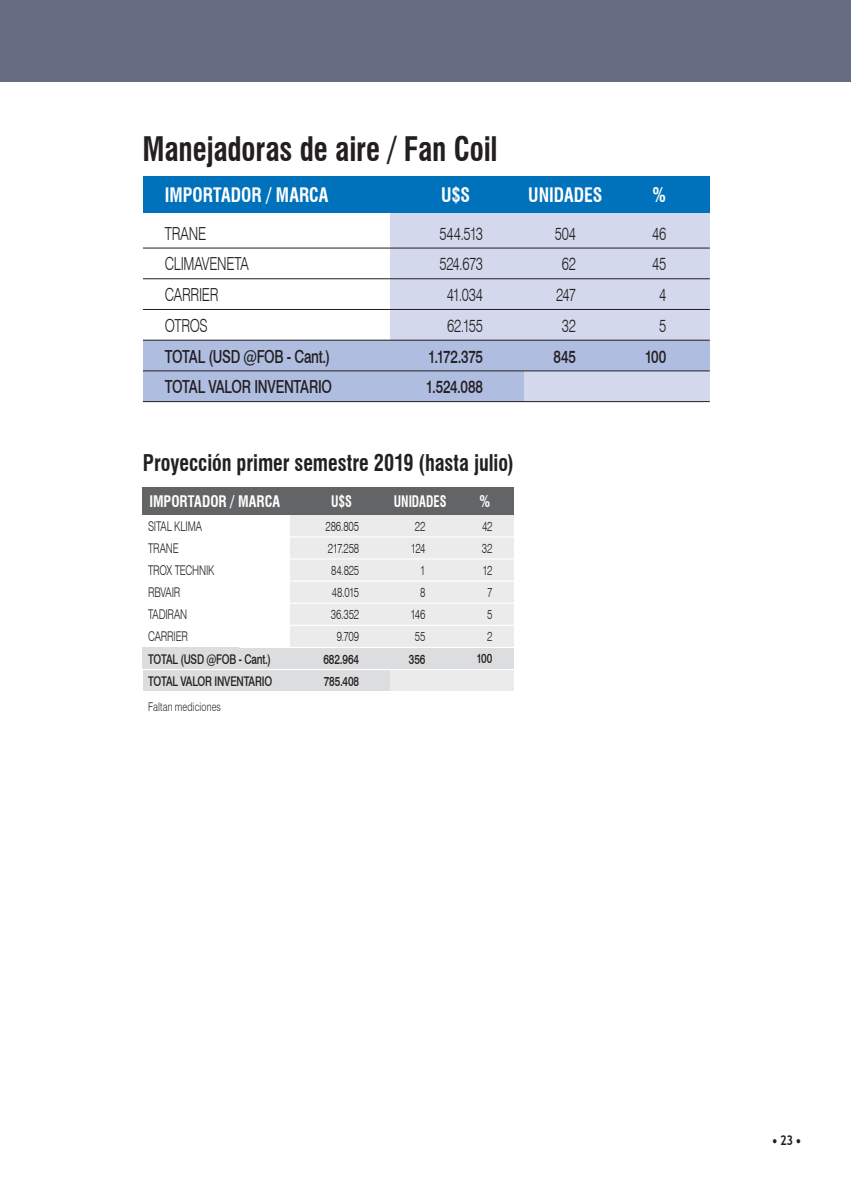
<style>
.page{position:relative;width:851px;height:1191px;background:#fff}
.page>*{position:absolute;margin:0;border:0;box-sizing:border-box;transform-origin:0 0}
.t1{font:700 condensed 33px "Swiss 721 BT";letter-spacing:-.005em;color:#231f20;scale:.89 1}
.t2{font:700 condensed 22.5px "Swiss 721 BT";color:#231f20;scale:.9 1}
.t3{font:700 condensed 19.5px "Swiss 721 BT";color:#fff;scale:.9 1}
.t4{font:300 18px/30.8px "Swiss 721 BT";letter-spacing:-.02em;color:#231f20;text-align:center;scale:.75 1}
.t5{font:500 18px/30.8px "Swiss 721 BT";letter-spacing:-.02em;color:#231f20;scale:.75 1}
.t6{font:700 condensed 15.6px "Swiss 721 BT";color:#fff;scale:.9 1}
.t7{font:700 condensed 15.6px "Swiss 721 BT";color:#fff;scale:.8 1}
.t8{font:700 13.5px "Trebuchet MS";color:#231f20;scale:.85 1}
.t9{font:300 13.35px/22.2px "Swiss 721 BT";letter-spacing:-.02em;color:#231f20;scale:.75 1}
.t10{font:500 13.35px/22.2px "Swiss 721 BT";letter-spacing:-.02em;color:#231f20;scale:.75 1}
.t11{font:300 13.35px/22.2px "Swiss 721 BT";letter-spacing:-.04em;color:#231f20;text-align:right;scale:.75 1}
.t12{font:300 12px "Swiss 721 BT";letter-spacing:.015em;color:#231f20;scale:.75 1}
</style>
<div class="page">
<div style="left:0;top:0;width:850px;height:82px;background:#666d83"></div>
<div style="left:390px;top:202px;width:319px;height:199px;background:#d3d8ed"></div>
<div style="left:143px;top:340px;width:566px;height:31px;background:#afbde1"></div>
<div style="left:143px;top:370px;width:380px;height:31px;background:#afbde1"></div>
<hr style="left:143px;top:248px;width:566px;height:1px;background:#231f20">
<hr style="left:143px;top:278px;width:566px;height:1px;background:#231f20">
<hr style="left:143px;top:309px;width:566px;height:1px;background:#231f20">
<hr style="left:143px;top:340px;width:566px;height:1px;background:#231f20">
<hr style="left:143px;top:370px;width:566px;height:1px;background:#231f20">
<hr style="left:143px;top:401px;width:566px;height:1px;background:#231f20">
<div style="left:143px;top:176px;width:566px;height:36px;background:#0072bc"></div>
<div style="left:291px;top:503px;width:223px;height:187px;background:#ebebec"></div>
<div style="left:143px;top:648px;width:371px;height:21px;background:#dcddde"></div>
<div style="left:143px;top:669px;width:247px;height:21px;background:#dcddde"></div>
<hr style="left:239px;top:536px;width:275px;height:1px;background:#fff">
<hr style="left:239px;top:558px;width:275px;height:1px;background:#fff">
<hr style="left:239px;top:580px;width:275px;height:1px;background:#fff">
<hr style="left:239px;top:625px;width:275px;height:1px;background:#fff">
<hr style="left:239px;top:647px;width:275px;height:1px;background:#fff">
<hr style="left:143px;top:669px;width:371px;height:1px;background:#fff">
<hr style="left:239px;top:602px;width:275px;height:2px;background:#fff">
<div style="left:143px;top:488px;width:371px;height:27px;background:#636466"></div>
<h1 class="t1" style="left:143px;top:129px;width:400px">Manejadoras de aire / Fan Coil</h1>
<h3 class="t3" style="left:165px;top:183px;width:183px">IMPORTADOR / MARCA</h3>
<h3 class="t3" style="left:441px;top:183px;width:34px">U$S</h3>
<h3 class="t3" style="left:528px;top:183px;width:84px">UNIDADES</h3>
<h3 class="t3" style="left:652px;top:183px;width:17px">%</h3>
<h3 class="t4" style="left:165px;top:218px;width:114px;text-align:left">TRANE<br>CLIMAVENETA<br>CARRIER<br>OTROS</h3>
<h3 class="t5" style="left:165px;top:341px;width:224px">TOTAL (USD @FOB - Cant.)<br>TOTAL VALOR INVENTARIO</h3>
<h3 class="t4" style="left:439px;top:218px;width:60px">544.513<br>524.673<br>41.034<br>62.155</h3>
<h3 class="t5" style="left:425px;top:341px;width:78px">1.172.375<br>1.524.088</h3>
<h2 class="t2" style="left:143px;top:449px;width:413px">Proyección primer semestre 2019 (hasta julio)</h2>
<p class="t6" style="left:149px;top:492px;width:147px">IMPORTADOR / MARCA</p>
<p class="t7" style="left:331px;top:492px;width:27px">U$S</p>
<p class="t7" style="left:394px;top:492px;width:67px">UNIDADES</p>
<p class="t6" style="left:479px;top:492px;width:14px">%</p>
<p class="t9" style="left:148px;top:514px;width:90px">SITAL KLIMA<br>TRANE<br>TROX TECHNIK<br>RBVAIR<br>TADIRAN<br>CARRIER</p>
<p class="t10" style="left:148px;top:647px;width:167px">TOTAL (USD @FOB - Cant.)<br>TOTAL VALOR INVENTARIO</p>
<p class="t12" style="left:148px;top:700px;width:99px">Faltan mediciones</p>
<p class="t9" style="left:325px;top:514px;width:46px;text-align:right">286.805<br>217.258<br>84.825<br>48.015<br>36.352<br>9.709</p>
<p class="t10" style="left:323px;top:647px;width:49px">682.964<br>785.408</p>
<p class="t11" style="left:410px;top:514px;width:21px">22<br>124<br>1<br>8<br>146<br>55</p>
<p class="t10" style="left:409px;top:647px;width:24px">356</p>
<p class="t9" style="left:482px;top:514px;width:15px;text-align:center">42<br>32<br>12<br>7<br>5<br>2</p>
<p class="t10" style="left:476px;top:647px;width:23px">100</p>
<h3 class="t4" style="left:554px;top:218px;width:30px">504<br>62<br>247<br>32</h3>
<h3 class="t5" style="left:553px;top:341px;width:31px">845</h3>
<h3 class="t4" style="left:652px;top:218px;width:21px">46<br>45<br>4<br>5</h3>
<h3 class="t5" style="left:644px;top:341px;width:30px">100</h3>
<p class="t8" style="left:771px;top:1131px;width:36px">• 23 •</p>
</div>
